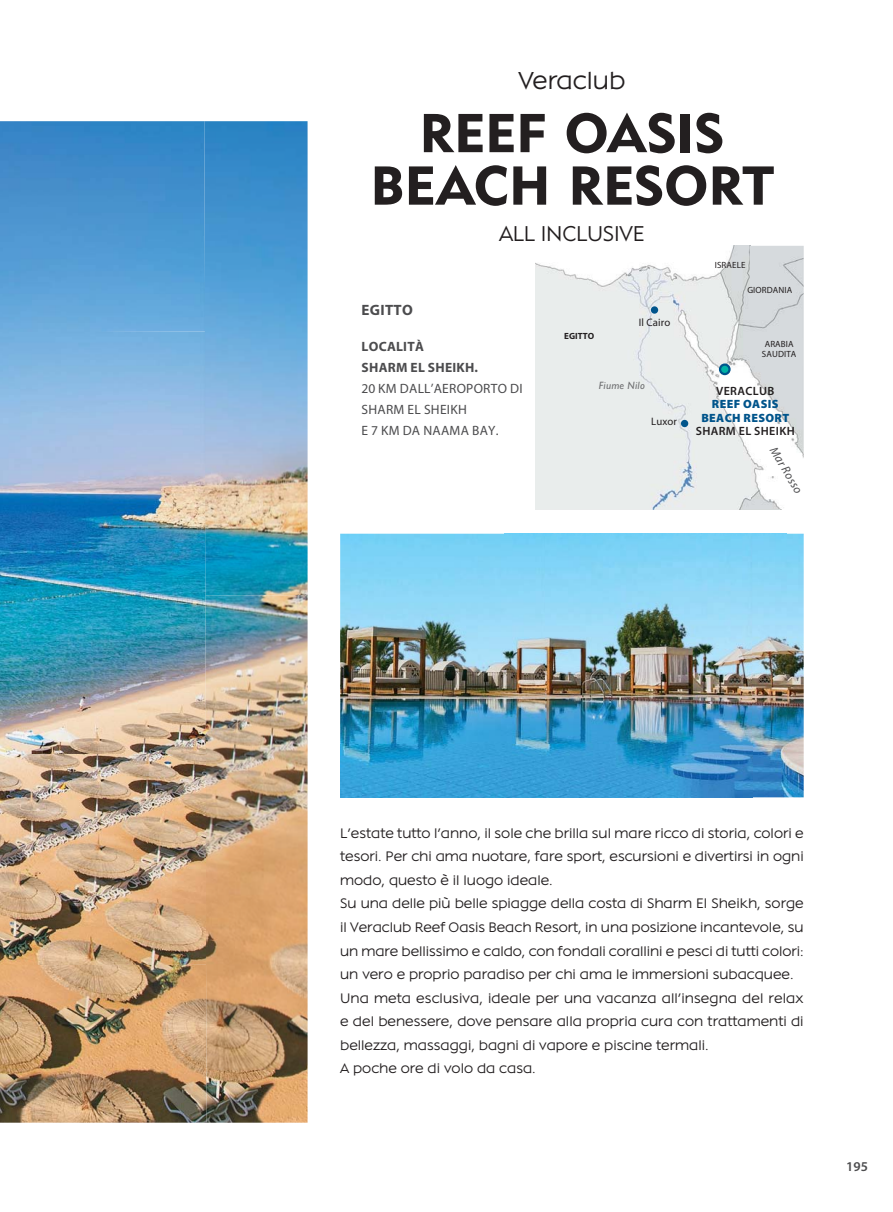
<style>
.page{position:relative;width:893px;height:1212px;background:#fff}
.page>*{position:absolute;margin:0;border:0;box-sizing:border-box;transform-origin:0 0}
.t1{font:500 54px/52.5px "Nivea";color:#231f20;text-align:center}
.t2{font:300 24px "Nivea";color:#231f20}
.t3{font:300 21px "Nivea";letter-spacing:-.01em;color:#231f20}
.t4{font:700 15px "Myriad Pro";letter-spacing:.02em;color:#4c4c4e}
.t5{font:300 13.5px/23.5px "Nivea";color:#231f20}
.t6{font:13.5px/21px "Myriad Pro";letter-spacing:.02em;color:#4c4c4e}
.t7{font:700 13.5px/21px "Myriad Pro";letter-spacing:.02em;color:#4c4c4e}
.t8{font:600 13.5px "Myriad Pro";color:#4c4c4e}
.t9{font:600 12px "Myriad Pro";letter-spacing:.03em;color:#231f20}
.t10{font:900 12px/13.5px "Myriad Pro";letter-spacing:.03em;color:#00548b;text-align:center}
.t11{font:italic 12px "Myriad Pro";color:#4c4c4e}
.t12{font:10.8px "Myriad Pro";letter-spacing:.01em;color:#231f20}
.t13{font:italic 500 10.65px "Gill Sans Nova";letter-spacing:.02em;color:#6d6e70}
.t14{font:9px/10.5px "Myriad Pro";letter-spacing:.01em;color:#231f20;text-align:center}
.t15{font:700 9px "Myriad Pro";letter-spacing:.01em;color:#231f20}
</style>
<div class="page">
<img style="left:536px;top:246px;width:268px;height:263px">
<img style="left:536px;top:509px;width:251px;height:1px">
<div style="left:651px;top:306px;width:7px;height:8px;background:#00548b;border-radius:50%"></div>
<div style="left:681px;top:420px;width:7px;height:7px;background:#00548b;border-radius:50%"></div>
<div style="left:720px;top:365px;width:9px;height:9px;background:#00b2a5;border-radius:50%"></div>
<div style="left:719px;top:363px;width:12px;height:12px;border:2px solid #00548b;border-radius:50%"></div>
<img style="left:0;top:121px;width:206px;height:1002px">
<img style="left:204px;top:121px;width:104px;height:949px">
<img style="left:206px;top:1070px;width:102px;height:53px">
<img style="left:340px;top:534px;width:464px;height:263px">
<img style="left:505px;top:534px;width:282px;height:1px">
<h2 class="t2" style="left:518px;top:72px;width:109px">Veraclub</h2>
<h1 class="t1" style="left:370px;top:113px;width:404px">REEF OASIS<br>BEACH RESORT</h1>
<h3 class="t3" style="left:499px;top:225px;width:147px">ALL INCLUSIVE</h3>
<p class="t14" style="left:715px;top:260px;width:32px">ISRAELE</p>
<p class="t4" style="left:362px;top:305px;width:53px">EGITTO</p>
<p class="t7" style="left:362px;top:337px;width:118px">LOCALITÀ<br>SHARM EL SHEIKH.</p>
<p class="t6" style="left:361px;top:379px;width:163px">20 KM DALL’AEROPORTO DI<br>SHARM EL SHEIKH<br>E 7 KM DA NAAMA BAY.</p>
<p class="t15" style="left:564px;top:333px;width:32px">EGITTO</p>
<p class="t12" style="left:639px;top:319px;width:33px">Il Cairo</p>
<p class="t13" style="left:599px;top:381px;width:47px">Fiume Nilo</p>
<p class="t12" style="left:651px;top:417px;width:27px">Luxor</p>
<p class="t14" style="left:747px;top:286px;width:46px">GIORDANIA</p>
<p class="t14" style="left:762px;top:339px;width:36px">ARABIA<br>SAUDITA</p>
<p class="t9" style="left:716px;top:383px;width:60px">VERACLUB</p>
<p class="t10" style="left:701px;top:397px;width:89px">REEF OASIS<br>BEACH RESORT</p>
<p class="t9" style="left:696px;top:424px;width:100px">SHARM EL SHEIKH</p>
<p class="t11" style="left:777px;top:446px;width:53px;rotate:59deg">Mar Rosso</p>
<p class="t5" style="left:340px;top:822px;width:465px">L’estate tutto l’anno, il sole che brilla sul mare ricco di storia, colori e tesori. Per chi ama nuotare, fare sport, escursioni e divertirsi in ogni modo, questo è il luogo ideale.<br>Su una delle più belle spiagge della costa di Sharm El Sheikh, sorge il Veraclub Reef Oasis Beach Resort, in una posizione incantevole, su un mare bellissimo e caldo, con fondali corallini e pesci di tutti colori: un vero e proprio paradiso per chi ama le immersioni subacquee.<br>Una meta esclusiva, ideale per una vacanza all’insegna del relax e del benessere, dove pensare alla propria cura con trattamenti di bellezza, massaggi, bagni di vapore e piscine termali.<br>A poche ore di volo da casa.</p>
<p class="t8" style="left:846px;top:1158px;width:23px">195</p>
</div>
